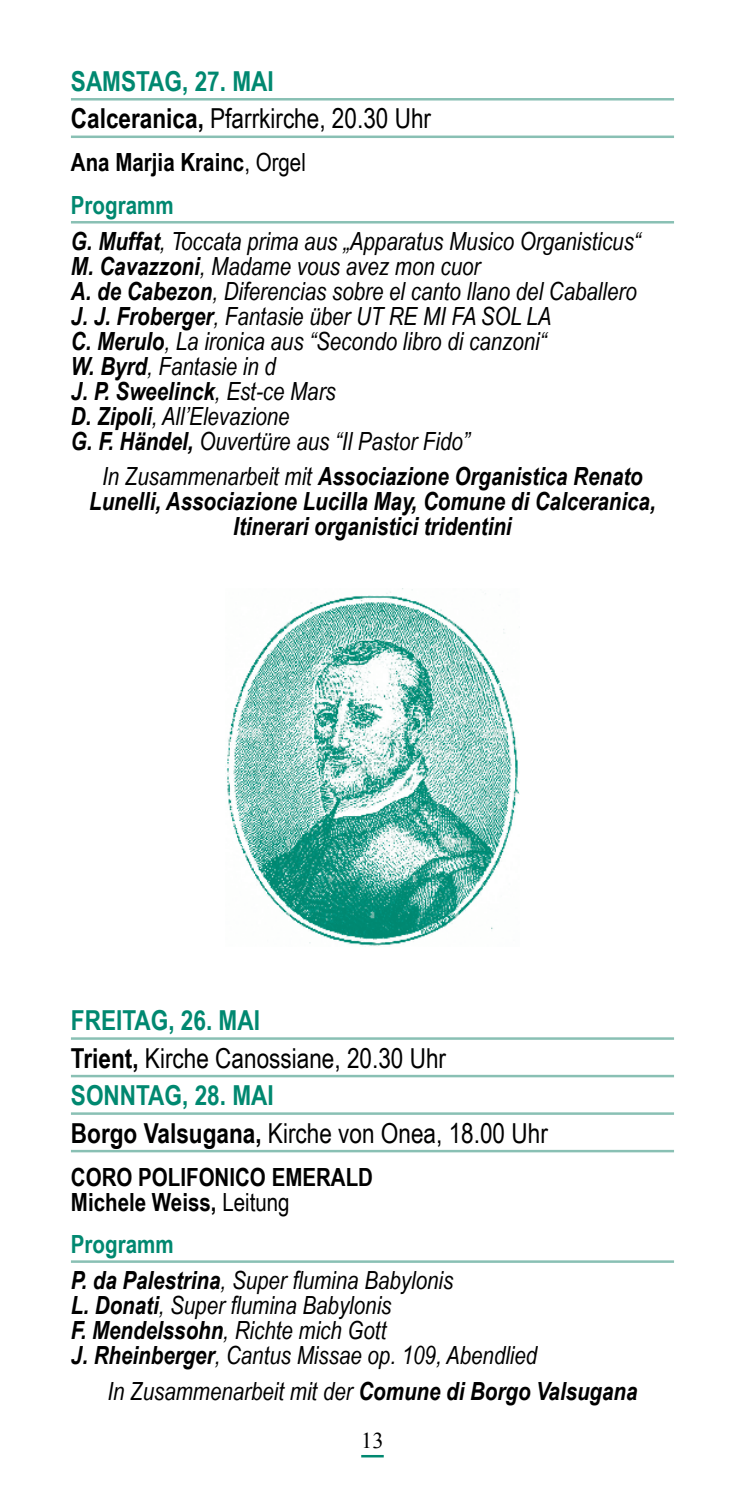
<style>
.page{position:relative;width:745px;height:1489px;background:#fff}
.page>*{position:absolute;margin:0;border:0;box-sizing:border-box;transform-origin:0 0}
.t1{font:27.5px/37.5px "Arial Narrow";color:#000}
.t2{font:italic 25px/25px "Arial Narrow";color:#000}
.t3{font:italic 700 25px/25px "Arial Narrow";color:#000;text-align:center}
.t4{font:700 25px/42.8px "Arial Narrow";color:#000}
.t5{font:22.5px "Times New Roman";color:#000}
.s1{font-weight:700;color:#008870}
.s2{font-weight:700}
.s3{font-weight:400}
.s4{color:#008870}
.s5{font-weight:700;font-style:normal;color:#008870}
</style>
<div class="page">
<hr style="left:361px;top:1454px;width:22px;height:3px;background:#008870">
<hr style="left:71px;top:98px;width:602px;height:2px;background:#89c0b4">
<hr style="left:71px;top:135px;width:602px;height:3px;background:#89c0b4">
<hr style="left:71px;top:221px;width:602px;height:2px;background:#89c0b4">
<hr style="left:71px;top:1037px;width:602px;height:2px;background:#89c0b4">
<hr style="left:71px;top:1074px;width:602px;height:3px;background:#89c0b4">
<hr style="left:71px;top:1112px;width:602px;height:2px;background:#89c0b4">
<hr style="left:71px;top:1149px;width:602px;height:3px;background:#89c0b4">
<hr style="left:71px;top:1260px;width:602px;height:2px;background:#89c0b4">
<img style="left:225px;top:588px;width:294px;height:358px">
<p class="t1" style="left:71px;top:61px;width:361px"><span class="s1">SAMSTAG, 27. MAI<br></span><span class="s2">Calceranica,</span> Pfarrkirche, 20.30 Uhr</p>
<p class="t4" style="left:71px;top:140px;width:236px">Ana Marjia Krainc<span class="s3">, Orgel<br></span><span class="s4">Programm</span></p>
<p class="t2" style="left:71px;top:228px;width:571px"><span class="s2">G. Muffat</span>, Toccata prima aus „Apparatus Musico Organisticus“ <span class="s2">M. Cavazzoni</span>, Madame vous avez mon cuor<br><span class="s2">A. de Cabezon</span>, Diferencias sobre el canto llano del Caballero <span class="s2">J. J. Froberger</span>, Fantasie über UT RE MI FA SOL LA<br><span class="s2">C. Merulo</span>, La ironica aus “Secondo libro di canzoni“<br><span class="s2">W. Byrd</span>, Fantasie in d<br><span class="s2">J. P. Sweelinck</span>, Est-ce Mars<br><span class="s2">D. Zipoli</span>, All’Elevazione<br><span class="s2">G. F. Händel,</span> Ouvertüre aus “Il Pastor Fido”</p>
<p class="t3" style="left:89px;top:463px;width:567px"><span class="s3">In Zusammenarbeit mit</span> Associazione Organistica Renato<br>Lunelli, Associazione Lucilla May, Comune di Calceranica,<br>Itinerari organistici tridentini</p>
<p class="t1" style="left:71px;top:1000px;width:478px"><span class="s1">FREITAG, 26. MAI<br></span><span class="s2">Trient,</span> Kirche Canossiane, 20.30 Uhr<br><span class="s1">SONNTAG, 28. MAI<br></span><span class="s2">Borgo Valsugana,</span> Kirche von Onea, 18.00 Uhr</p>
<p class="t4" style="left:71px;top:1162px;width:303px;line-height:25px">CORO POLIFONICO EMERALD<br>Michele Weiss, <span class="s3">Leitung</span></p>
<p class="t2" style="left:71px;top:1226px;width:383px;line-height:35.5px"><span class="s5">Programm<br></span><span class="s2">P. da Palestrina</span>, Super flumina Babylonis</p>
<p class="t2" style="left:71px;top:1291px;width:467px"><span class="s2">L. Donati</span>, Super flumina Babylonis<br><span class="s2">F. Mendelssohn</span>, Richte mich Gott<br><span class="s2">J. Rheinberger</span>, Cantus Missae op. 109, Abendlied</p>
<p class="t2" style="left:107px;top:1377px;width:531px">In Zusammenarbeit mit der <span class="s2">Comune di Borgo Valsugana</span></p>
<p class="t5" style="left:361px;top:1424px;width:24px">13</p>
</div>
